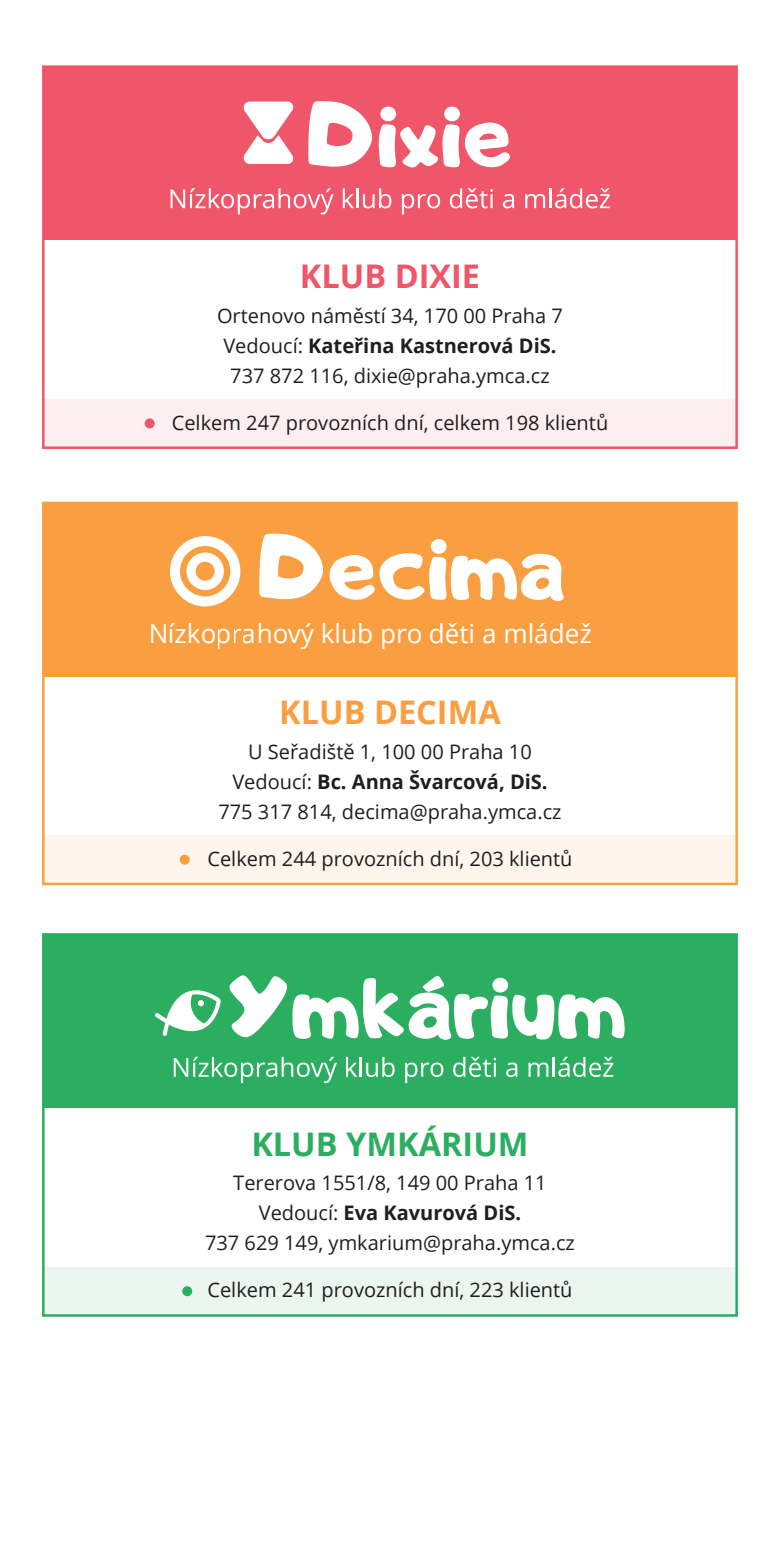
<style>
.page{position:relative;width:780px;height:1560px;background:#fff}
.page>*{position:absolute;margin:0;border:0;box-sizing:border-box;transform-origin:0 0}
.t1{font:88.75px "Adigiana Toybox";color:#fff}
.t2{font:700 32.5px "Open Sans";color:#2cae61}
.t3{font:700 32.5px "Open Sans";color:#f99f41}
.t4{font:700 32.5px "Open Sans";color:#f05669}
.t5{font:26px "Open Sans";color:#fff}
.t6{font:20px/30px "Open Sans";color:#211d1e;text-align:center}
.s1{font-weight:700}
</style>
<div class="page">
<div style="left:43px;top:399px;width:693px;height:48px;background:#fdeef0"></div>
<div style="left:145px;top:418px;width:10px;height:10px;background:#f05669;border-radius:50%"></div>
<div style="left:43px;top:67px;width:693px;height:173px;background:#f05669"></div>
<svg style="left:243px;top:102px;width:50px;height:62px"></svg>
<svg style="left:308px;top:101px;width:64px;height:66px"></svg>
<svg style="left:378px;top:106px;width:132px;height:61px"></svg>
<svg style="left:170px;top:188px;width:164px;height:26px"></svg>
<svg style="left:343px;top:188px;width:11px;height:20px"></svg>
<hr style="left:356px;top:188px;width:2px;height:20px;background:#fff">
<svg style="left:363px;top:188px;width:28px;height:20px"></svg>
<svg style="left:402px;top:194px;width:38px;height:20px"></svg>
<svg style="left:450px;top:188px;width:43px;height:20px"></svg>
<svg style="left:503px;top:194px;width:11px;height:14px"></svg>
<svg style="left:525px;top:194px;width:20px;height:14px"></svg>
<hr style="left:549px;top:188px;width:2px;height:20px;background:#fff">
<svg style="left:555px;top:188px;width:55px;height:20px"></svg>
<div style="left:42px;top:65px;width:695px;height:384px;border:2px solid #f05669"></div>
<div style="left:43px;top:835px;width:693px;height:48px;background:#fef5ec"></div>
<div style="left:180px;top:854px;width:10px;height:10px;background:#f99f41;border-radius:50%"></div>
<div style="left:43px;top:503px;width:693px;height:173px;background:#f99f41"></div>
<svg style="left:170px;top:536px;width:70px;height:70px"></svg>
<div style="left:42px;top:501px;width:695px;height:384px;border:2px solid #f8a043"></div>
<div style="left:43px;top:1266px;width:693px;height:49px;background:#eaf6ef"></div>
<svg style="left:182px;top:1285px;width:10px;height:10px"></svg>
<div style="left:43px;top:934px;width:693px;height:173px;background:#2cae61"></div>
<svg style="left:229px;top:975px;width:395px;height:64px"></svg>
<svg style="left:155px;top:990px;width:66px;height:46px"></svg>
<svg style="left:174px;top:1056px;width:163px;height:26px"></svg>
<svg style="left:346px;top:1056px;width:11px;height:20px"></svg>
<hr style="left:359px;top:1056px;width:3px;height:20px;background:#fff">
<svg style="left:366px;top:1056px;width:28px;height:20px"></svg>
<svg style="left:405px;top:1062px;width:38px;height:20px"></svg>
<svg style="left:453px;top:1056px;width:43px;height:20px"></svg>
<svg style="left:506px;top:1062px;width:11px;height:14px"></svg>
<svg style="left:528px;top:1062px;width:20px;height:14px"></svg>
<hr style="left:552px;top:1056px;width:3px;height:20px;background:#fff">
<svg style="left:558px;top:1056px;width:55px;height:20px"></svg>
<div style="left:42px;top:933px;width:695px;height:383px;border:2px solid #2bad61"></div>
<h2 class="t4" style="left:300px;top:253px;width:182px">KLUB DIXIE</h2>
<p class="t6" style="left:217px;top:300px;width:347px">Ortenovo náměstí 34, 170 00 Praha 7<br>Vedoucí: <span class="s1">Kateřina Kastnerová DiS.<br></span>737 872 116, dixie@praha.ymca.cz</p>
<p class="t6" style="left:172px;top:407px;width:438px">Celkem 247 provozních dní, celkem 198 klientů</p>
<h1 class="t1" style="left:259px;top:509px;width:308px">Decima</h1>
<h3 class="t5" style="left:148px;top:615px;width:444px">Nízkoprahový klub pro děti a mládež</h3>
<h2 class="t3" style="left:279px;top:689px;width:223px">KLUB DECIMA</h2>
<p class="t6" style="left:218px;top:736px;width:344px">U Seřadiště 1, 100 00 Praha 10<br>Vedoucí: <span class="s1">Bc. Anna Švarcová, DiS.<br></span>775 317 814, decima@praha.ymca.cz</p>
<p class="t6" style="left:207px;top:843px;width:366px">Celkem 244 provozních dní, 203 klientů</p>
<h2 class="t2" style="left:251px;top:1120px;width:279px">KLUB YMKÁRIUM</h2>
<p class="t6" style="left:205px;top:1167px;width:371px">Tererova 1551/8, 149 00 Praha 11<br>Vedoucí: <span class="s1">Eva Kavurová DiS.<br></span>737 629 149, ymkarium@praha.ymca.cz</p>
<p class="t6" style="left:207px;top:1274px;width:366px">Celkem 241 provozních dní, 223 klientů</p>
</div>
